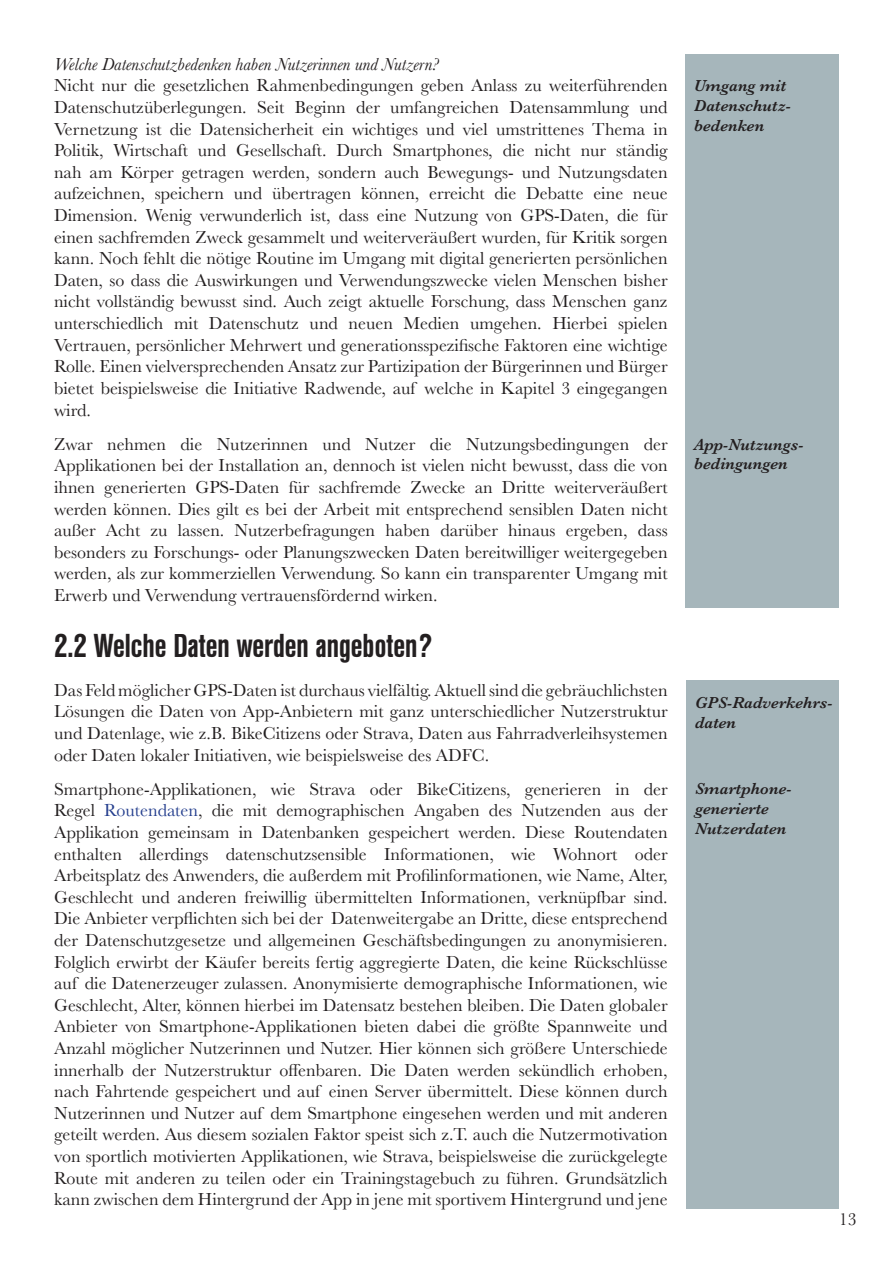
<style>
.page{position:relative;width:893px;height:1263px;background:#fff}
.page>*{position:absolute;margin:0;border:0;box-sizing:border-box;transform-origin:0 0}
.t1{font:500 33px "Helvetica Con BQ";color:#231f20}
.t2{font:18px/21.6px "Baskerville";color:#231f20;text-align:justify}
.t3{font:italic 18px "Baskerville";color:#231f20}
.t4{font:italic 600 16.5px/19.8px "Baskerville";color:#231f20}
.s1{color:#253f8e}
</style>
<div class="page">
<div style="left:686px;top:54px;width:153px;height:554px;background:#a6b6bb"></div>
<div style="left:687px;top:680px;width:152px;height:529px;background:#a6b6bb"></div>
<p class="t3" style="left:54px;top:54px;width:386px">Welche Datenschutzbedenken haben Nutzerinnen und Nutzern?</p>
<p class="t2" style="left:54px;top:75px;width:615px">Nicht nur die gesetzlichen Rahmenbedingungen geben Anlass zu weiterführenden Datenschutzüberlegungen. Seit Beginn der umfangreichen Datensammlung und Vernetzung ist die Datensicherheit ein wichtiges und viel umstrittenes Thema in Politik, Wirtschaft und Gesellschaft. Durch Smartphones, die nicht nur ständig nah am Körper getragen werden, sondern auch Bewegungs- und Nutzungsdaten aufzeichnen, speichern und übertragen können, erreicht die Debatte eine neue Dimension. Wenig verwunderlich ist, dass eine Nutzung von GPS-Daten, die für einen sachfremden Zweck gesammelt und weiterveräußert wurden, für Kritik sorgen kann. Noch fehlt die nötige Routine im Umgang mit digital generierten persönlichen Daten, so dass die Auswirkungen und Verwendungszwecke vielen Menschen bisher nicht vollständig bewusst sind. Auch zeigt aktuelle Forschung, dass Menschen ganz unterschiedlich mit Datenschutz und neuen Medien umgehen. Hierbei spielen Vertrauen, persönlicher Mehrwert und generationsspezifische Faktoren eine wichtige Rolle. Einen vielversprechenden Ansatz zur Partizipation der Bürgerinnen und Bürger bietet beispielsweise die Initiative Radwende, auf welche in Kapitel 3 eingegangen wird.</p>
<p class="t2" style="left:54px;top:433px;width:615px">Zwar nehmen die Nutzerinnen und Nutzer die Nutzungsbedingungen der Applikationen bei der Installation an, dennoch ist vielen nicht bewusst, dass die von ihnen generierten GPS-Daten für sachfremde Zwecke an Dritte weiterveräußert werden können. Dies gilt es bei der Arbeit mit entsprechend sensiblen Daten nicht außer Acht zu lassen. Nutzerbefragungen haben darüber hinaus ergeben, dass besonders zu Forschungs- oder Planungszwecken Daten bereitwilliger weitergegeben werden, als zur kommerziellen Verwendung. So kann ein transparenter Umgang mit Erwerb und Verwendung vertrauensfördernd wirken.</p>
<h1 class="t1" style="left:55px;top:628px;width:379px">2.2 Welche Daten werden angeboten?</h1>
<p class="t2" style="left:54px;top:679px;width:615px">Das Feld möglicher GPS-Daten ist durchaus vielfältig. Aktuell sind die gebräuchlichsten Lösungen die Daten von App-Anbietern mit ganz unterschiedlicher Nutzerstruktur und Datenlage, wie z.B. BikeCitizens oder Strava, Daten aus Fahrradverleihsystemen oder Daten lokaler Initiativen, wie beispielsweise des ADFC.</p>
<p class="t2" style="left:54px;top:778px;width:615px">Smartphone-Applikationen, wie Strava oder BikeCitizens, generieren in der Regel <span class="s1">Routendaten</span>, die mit demographischen Angaben des Nutzenden aus der Applikation gemeinsam in Datenbanken gespeichert werden. Diese Routendaten enthalten allerdings datenschutzsensible Informationen, wie Wohnort oder Arbeitsplatz des Anwenders, die außerdem mit Profilinformationen, wie Name, Alter, Geschlecht und anderen freiwillig übermittelten Informationen, verknüpfbar sind.<br>Die Anbieter verpflichten sich bei der Datenweitergabe an Dritte, diese entsprechend der Datenschutzgesetze und allgemeinen Geschäftsbedingungen zu anonymisieren.<br>Folglich erwirbt der Käufer bereits fertig aggregierte Daten, die keine Rückschlüsse auf die Datenerzeuger zulassen. Anonymisierte demographische Informationen, wie Geschlecht, Alter, können hierbei im Datensatz bestehen bleiben. Die Daten globaler Anbieter von Smartphone-Applikationen bieten dabei die größte Spannweite und Anzahl möglicher Nutzerinnen und Nutzer. Hier können sich größere Unterschiede innerhalb der Nutzerstruktur offenbaren. Die Daten werden sekündlich erhoben, nach Fahrtende gespeichert und auf einen Server übermittelt. Diese können durch Nutzerinnen und Nutzer auf dem Smartphone eingesehen werden und mit anderen geteilt werden. Aus diesem sozialen Faktor speist sich z.T. auch die Nutzermotivation von sportlich motivierten Applikationen, wie Strava, beispielsweise die zurückgelegte Route mit anderen zu teilen oder ein Trainingstagebuch zu führen. Grundsätzlich kann zwischen dem Hintergrund der App in jene mit sportivem Hintergrund und jene</p>
<p class="t4" style="left:694px;top:76px;width:98px">Umgang mit<br>Datenschutz&shy;bedenken</p>
<p class="t4" style="left:694px;top:434px;width:111px">App-Nutzungs&shy;bedingungen</p>
<p class="t4" style="left:695px;top:693px;width:139px">GPS-Radverkehrs&shy;daten</p>
<p class="t4" style="left:695px;top:779px;width:98px">Smartphone&shy;generierte<br>Nutzerdaten</p>
<p class="t2" style="left:839px;top:1208px;width:19px">13</p>
</div>
